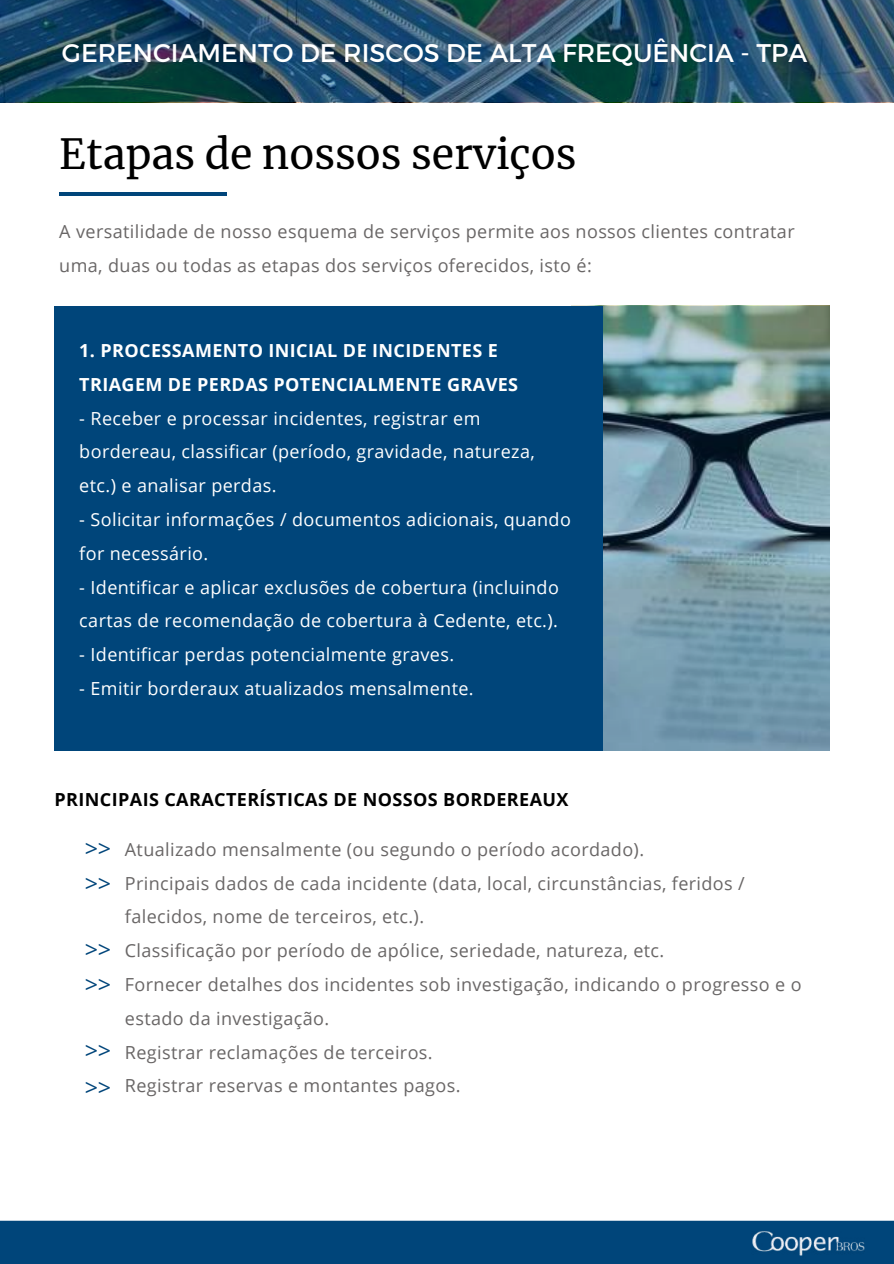
<style>
.page{position:relative;width:894px;height:1264px;background:#fff}
.page>*{position:absolute;margin:0;border:0;box-sizing:border-box;transform-origin:0 0}
.t1{font:40.95px "Merriweather";color:#000}
.t2{font:25.5px "Montserrat";color:#fff}
.t3{font:23.25px/36.3px "Open Sans";color:#00457a}
.t4{font:18px/33.8px "Open Sans";letter-spacing:.02em;color:#696666}
.t5{font:18px/33.8px "Open Sans";letter-spacing:.02em;color:#fff}
.t6{font:700 18px/33.8px "Open Sans";letter-spacing:.02em;color:#fff}
.t7{font:700 18px "Open Sans";letter-spacing:.02em;color:#000}
</style>
<div class="page">
<div style="left:0;top:1220px;width:893px;height:43px;background:#00457a"></div>
<img style="left:751px;top:1224px;width:112px;height:35px">
<hr style="left:59px;top:192px;width:168px;height:4px;background:#00457a">
<div style="left:55px;top:305px;width:548px;height:445px;background:#00457a"></div>
<svg style="left:603px;top:306px;width:226px;height:444px;background:#7495a0"></svg>
<img style="left:0;top:0;width:893px;height:102px">
<h2 class="t2" style="left:62px;top:36px;width:746px">GERENCIAMENTO DE RISCOS DE ALTA FREQUÊNCIA - TPA</h2>
<h1 class="t1" style="left:59px;top:129px;width:518px">Etapas de nossos serviços</h1>
<p class="t4" style="left:59px;top:215px;width:736px">A versatilidade de nosso esquema de serviços permite aos nossos clientes contratar uma, duas ou todas as etapas dos serviços oferecidos, isto é:</p>
<p class="t6" style="left:79px;top:333px;width:440px">1. PROCESSAMENTO INICIAL DE INCIDENTES E<br>TRIAGEM DE PERDAS POTENCIALMENTE GRAVES</p>
<p class="t5" style="left:79px;top:401px;width:457px">- Receber e processar incidentes, registrar em bordereau, classificar (período, gravidade, natureza, etc.) e analisar perdas.</p>
<p class="t5" style="left:79px;top:502px;width:493px">- Solicitar informações / documentos adicionais, quando for necessário.</p>
<p class="t5" style="left:79px;top:569px;width:481px">- Identificar e aplicar exclusões de cobertura (incluindo cartas de recomendação de cobertura à Cedente, etc.).</p>
<p class="t5" style="left:79px;top:637px;width:376px">- Identificar perdas potencialmente graves.</p>
<p class="t5" style="left:79px;top:671px;width:396px">- Emitir borderaux atualizados mensalmente.</p>
<p class="t7" style="left:55px;top:787px;width:515px">PRINCIPAIS CARACTERÍSTICAS DE NOSSOS BORDEREAUX</p>
<p class="t4" style="left:125px;top:832px;width:678px">Atualizado mensalmente (ou segundo o período acordado).<br>Principais dados de cada incidente (data, local, circunstâncias, feridos / falecidos, nome de terceiros, etc.).<br>Classificação por período de apólice, seriedade, natureza, etc.<br>Fornecer detalhes dos incidentes sob investigação, indicando o progresso e o estado da investigação.<br>Registrar reclamações de terceiros.<br>Registrar reservas e montantes pagos.</p>
<p class="t3" style="left:85px;top:830px;width:28px">&gt;&gt;</p>
<p class="t3" style="left:85px;top:864px;width:28px">&gt;&gt;</p>
<p class="t3" style="left:85px;top:930px;width:28px">&gt;&gt;</p>
<p class="t3" style="left:85px;top:966px;width:28px">&gt;&gt;</p>
<p class="t3" style="left:85px;top:1032px;width:28px">&gt;&gt; &gt;&gt;</p>
</div>
